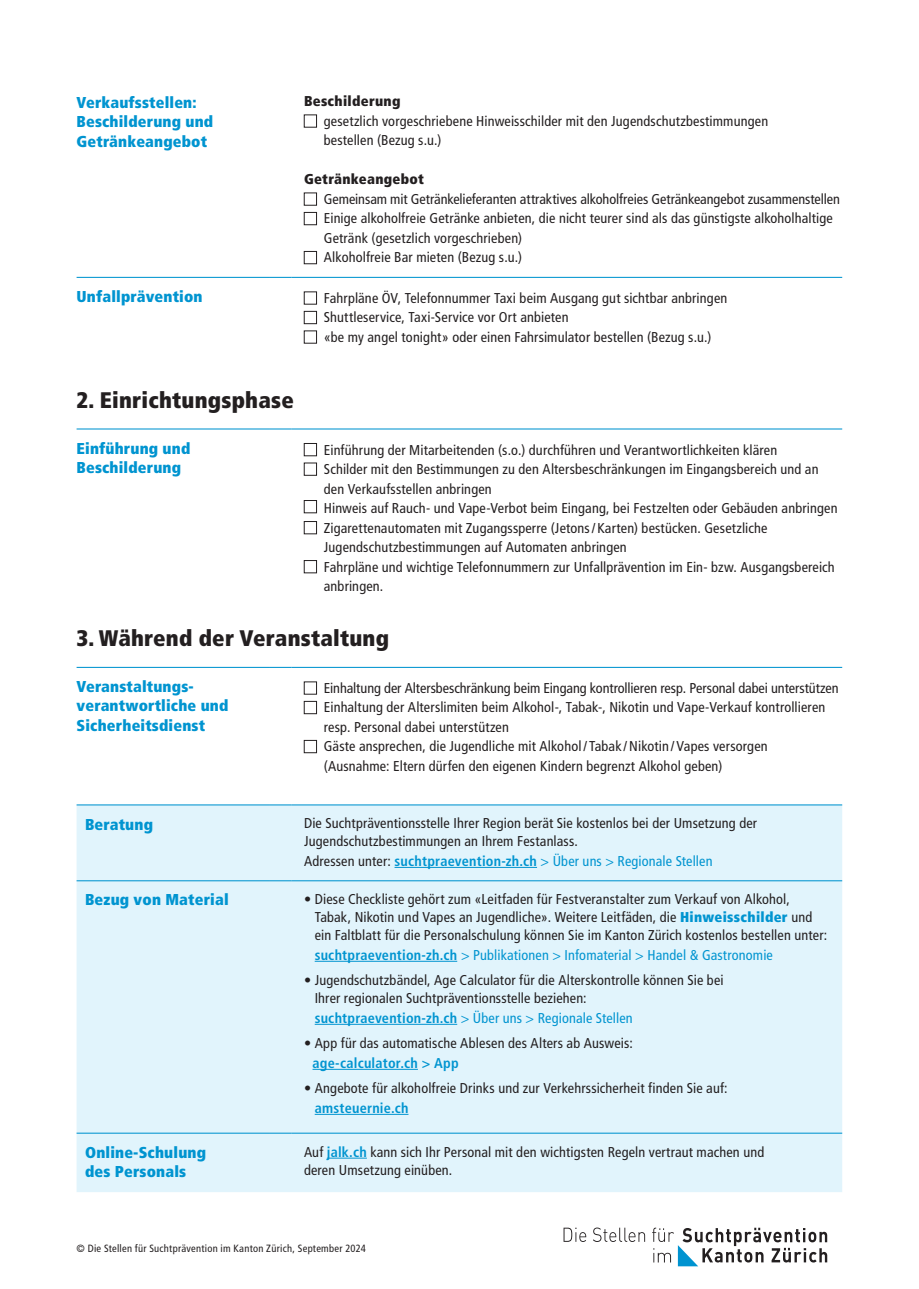
<style>
.page{position:relative;width:919px;height:1289px;background:#fff}
.page>*{position:absolute;margin:0;border:0;box-sizing:border-box;transform-origin:0 0}
.t1{font:900 condensed 22.5px "Frutiger LT Std";letter-spacing:.01em;color:#231f20}
.t2{font:900 condensed 15.75px/19.5px "Frutiger LT Std";letter-spacing:.01em;color:#0094d0}
.t3{font:condensed 14.25px/19.5px "Frutiger LT Std";letter-spacing:.01em;color:#231f20}
.t4{font:condensed 14.25px "Frutiger LT Std";letter-spacing:.01em;color:#0094d0}
.t5{font:700 condensed 14.25px "Frutiger LT Std";letter-spacing:.015em;color:#0094d0}
.t6{font:900 condensed 14.25px "Frutiger LT Std";letter-spacing:.02em;color:#231f20}
.t7{font:condensed 10.5px "Frutiger LT Std";letter-spacing:.025em;color:#231f20}
.s1{color:#231f20}
.s2{font-weight:700}
.s3{font-weight:900;color:#0094d0}
.s4{font-weight:700;color:#0094d0}
</style>
<div class="page">
<div style="left:77px;top:805px;width:765px;height:387px;background:#e1f4fc"></div>
<hr style="left:77px;top:277px;width:193px;height:1px;background:#0094d0">
<svg style="left:270px;top:277px;width:21px;height:1px"></svg>
<hr style="left:291px;top:277px;width:551px;height:1px;background:#0094d0">
<hr style="left:77px;top:428px;width:193px;height:1px;background:#0094d0">
<svg style="left:270px;top:428px;width:21px;height:1px"></svg>
<hr style="left:291px;top:428px;width:551px;height:1px;background:#0094d0">
<hr style="left:77px;top:667px;width:193px;height:1px;background:#0094d0">
<svg style="left:270px;top:667px;width:21px;height:1px"></svg>
<hr style="left:291px;top:667px;width:551px;height:1px;background:#0094d0">
<hr style="left:77px;top:804px;width:193px;height:1px;background:#0094d0">
<svg style="left:270px;top:804px;width:21px;height:1px"></svg>
<hr style="left:291px;top:804px;width:551px;height:1px;background:#0094d0">
<hr style="left:77px;top:880px;width:193px;height:1px;background:#0094d0">
<svg style="left:270px;top:880px;width:21px;height:1px"></svg>
<hr style="left:291px;top:880px;width:551px;height:1px;background:#0094d0">
<hr style="left:77px;top:1132px;width:193px;height:1px;background:#0094d0">
<svg style="left:270px;top:1132px;width:21px;height:1px"></svg>
<hr style="left:291px;top:1132px;width:551px;height:1px;background:#0094d0">
<div style="left:304px;top:115px;width:13px;height:12px;border:1px solid #231f20"></div>
<div style="left:304px;top:193px;width:13px;height:12px;border:1px solid #231f20"></div>
<div style="left:304px;top:212px;width:13px;height:13px;border:1px solid #231f20"></div>
<div style="left:304px;top:251px;width:13px;height:13px;border:1px solid #231f20"></div>
<div style="left:304px;top:291px;width:13px;height:13px;border:1px solid #231f20"></div>
<div style="left:304px;top:311px;width:13px;height:13px;border:1px solid #231f20"></div>
<div style="left:304px;top:330px;width:13px;height:13px;border:1px solid #231f20"></div>
<div style="left:304px;top:443px;width:13px;height:13px;border:1px solid #231f20"></div>
<div style="left:304px;top:463px;width:13px;height:12px;border:1px solid #231f20"></div>
<div style="left:304px;top:500px;width:13px;height:13px;border:1px solid #231f20"></div>
<div style="left:304px;top:521px;width:13px;height:13px;border:1px solid #231f20"></div>
<div style="left:304px;top:560px;width:13px;height:13px;border:1px solid #231f20"></div>
<div style="left:304px;top:681px;width:13px;height:13px;border:1px solid #231f20"></div>
<div style="left:304px;top:701px;width:13px;height:13px;border:1px solid #231f20"></div>
<div style="left:304px;top:740px;width:13px;height:13px;border:1px solid #231f20"></div>
<hr style="left:394px;top:867px;width:143px;height:1px;background:#0094d0">
<hr style="left:315px;top:960px;width:142px;height:1px;background:#0094d0">
<hr style="left:315px;top:1023px;width:142px;height:1px;background:#0094d0">
<hr style="left:312px;top:1068px;width:106px;height:1px;background:#0094d0">
<hr style="left:315px;top:1113px;width:93px;height:1px;background:#0094d0">
<hr style="left:327px;top:1157px;width:40px;height:1px;background:#0094d0">
<svg style="left:563px;top:1227px;width:23px;height:14px"></svg>
<svg style="left:593px;top:1227px;width:52px;height:14px"></svg>
<svg style="left:652px;top:1227px;width:175px;height:39px"></svg>
<p class="t2" style="left:77px;top:92px;width:138px">Verkaufsstellen:<br>Beschilderung und<br>Getränkeangebot</p>
<p class="t6" style="left:304px;top:93px;width:98px">Beschilderung</p>
<p class="t3" style="left:324px;top:111px;width:446px">gesetzlich vorgeschriebene Hinweisschilder mit den Jugendschutzbestimmungen bestellen (Bezug s.u.)</p>
<p class="t6" style="left:304px;top:171px;width:121px">Getränkeangebot</p>
<p class="t3" style="left:324px;top:189px;width:517px">Gemeinsam mit Getränkelieferanten attraktives alkoholfreies Getränkeangebot zusammenstellen Einige alkoholfreie Getränke anbieten, die nicht teurer sind als das günstigste alkoholhaltige Getränk (gesetzlich vorgeschrieben)<br>Alkoholfreie Bar mieten (Bezug s.u.)</p>
<p class="t2" style="left:77px;top:286px;width:128px">Unfallprävention</p>
<p class="t3" style="left:324px;top:288px;width:405px">Fahrpläne ÖV, Telefonnummer Taxi beim Ausgang gut sichtbar anbringen<br>Shuttleservice, Taxi-Service vor Ort anbieten<br>«be my angel tonight» oder einen Fahrsimulator bestellen (Bezug s.u.)</p>
<h1 class="t1" style="left:77px;top:386px;width:219px">2. Einrichtungsphase</h1>
<p class="t2" style="left:77px;top:438px;width:115px">Einführung und<br>Beschilderung</p>
<p class="t3" style="left:324px;top:440px;width:515px">Einführung der Mitarbeitenden (s.o.) durchführen und Verantwortlichkeiten klären<br>Schilder mit den Bestimmungen zu den Altersbeschränkungen im Eingangsbereich und an den Verkaufsstellen anbringen<br>Hinweis auf Rauch- und Vape-Verbot beim Eingang, bei Festzelten oder Gebäuden anbringen Zigarettenautomaten mit Zugangssperre (Jetons/ Karten) bestücken. Gesetzliche Jugendschutzbestimmungen auf Automaten anbringen<br>Fahrpläne und wichtige Telefonnummern zur Unfallprävention im Ein- bzw. Ausgangsbereich anbringen.</p>
<h1 class="t1" style="left:77px;top:624px;width:314px">3. Während der Veranstaltung</h1>
<p class="t2" style="left:77px;top:676px;width:153px">Veranstaltungs&shy;verantwortliche und<br>Sicherheitsdienst</p>
<p class="t3" style="left:324px;top:678px;width:516px">Einhaltung der Altersbeschränkung beim Eingang kontrollieren resp. Personal dabei unterstützen Einhaltung der Alterslimiten beim Alkohol-, Tabak-, Nikotin und Vape-Verkauf kontrollieren resp. Personal dabei unterstützen<br>Gäste ansprechen, die Jugendliche mit Alkohol / Tabak /Nikotin / Vapes versorgen<br>(Ausnahme: Eltern dürfen den eigenen Kindern begrenzt Alkohol geben)</p>
<p class="t2" style="left:85px;top:814px;width:69px">Beratung</p>
<p class="t3" style="left:304px;top:814px;width:454px;line-height:18px">Die Suchtpräventionsstelle Ihrer Region berät Sie kostenlos bei der Umsetzung der<br>Jugendschutzbestimmungen an Ihrem Festanlass.</p>
<p class="t4" style="left:304px;top:852px;width:410px"><span class="s1">Adressen unter:</span> <span class="s2">suchtpraevention-zh.ch</span> &gt; Über uns &gt; Regionale Stellen</p>
<p class="t2" style="left:85px;top:890px;width:145px">Bezug von Material</p>
<p class="t3" style="left:315px;top:890px;width:514px;line-height:18px;text-indent:-11px">• Diese Checkliste gehört zum «Leitfaden für Festveranstalter zum Verkauf von Alkohol,<br>Tabak, Nikotin und Vapes an Jugendliche». Weitere Leitfäden, die <span class="s3">Hinweisschilder</span> und ein Faltblatt für die Personalschulung können Sie im Kanton Zürich kostenlos bestellen unter:</p>
<p class="t4" style="left:315px;top:946px;width:459px"><span class="s2">suchtpraevention-zh.ch</span> &gt; Publikationen &gt; Infomaterial &gt; Handel &amp; Gastronomie</p>
<p class="t3" style="left:315px;top:971px;width:410px;line-height:18px;text-indent:-11px">• Jugendschutzbändel, Age Calculator für die Alterskontrolle können Sie bei<br>Ihrer regionalen Suchtpräventionsstelle beziehen:</p>
<p class="t4" style="left:315px;top:1009px;width:319px"><span class="s2">suchtpraevention-zh.ch</span> &gt; Über uns &gt; Regionale Stellen</p>
<p class="t3" style="left:304px;top:1033px;width:330px">• App für das automatische Ablesen des Alters ab Ausweis:</p>
<p class="t5" style="left:312px;top:1054px;width:148px">age-calculator.ch &gt; App</p>
<p class="t3" style="left:304px;top:1078px;width:425px">• Angebote für alkoholfreie Drinks und zur Verkehrssicherheit finden Sie auf:</p>
<p class="t5" style="left:315px;top:1099px;width:95px">amsteuernie.ch</p>
<p class="t2" style="left:85px;top:1142px;width:122px">Online-Schulung des Personals</p>
<p class="t3" style="left:304px;top:1142px;width:462px;line-height:18px">Auf <span class="s4">jalk.ch</span> kann sich Ihr Personal mit den wichtigsten Regeln vertraut machen und deren Umsetzung einüben.</p>
<p class="t7" style="left:77px;top:1242px;width:291px">© Die Stellen für Suchtprävention im Kanton Zürich, September 2024</p>
</div>
